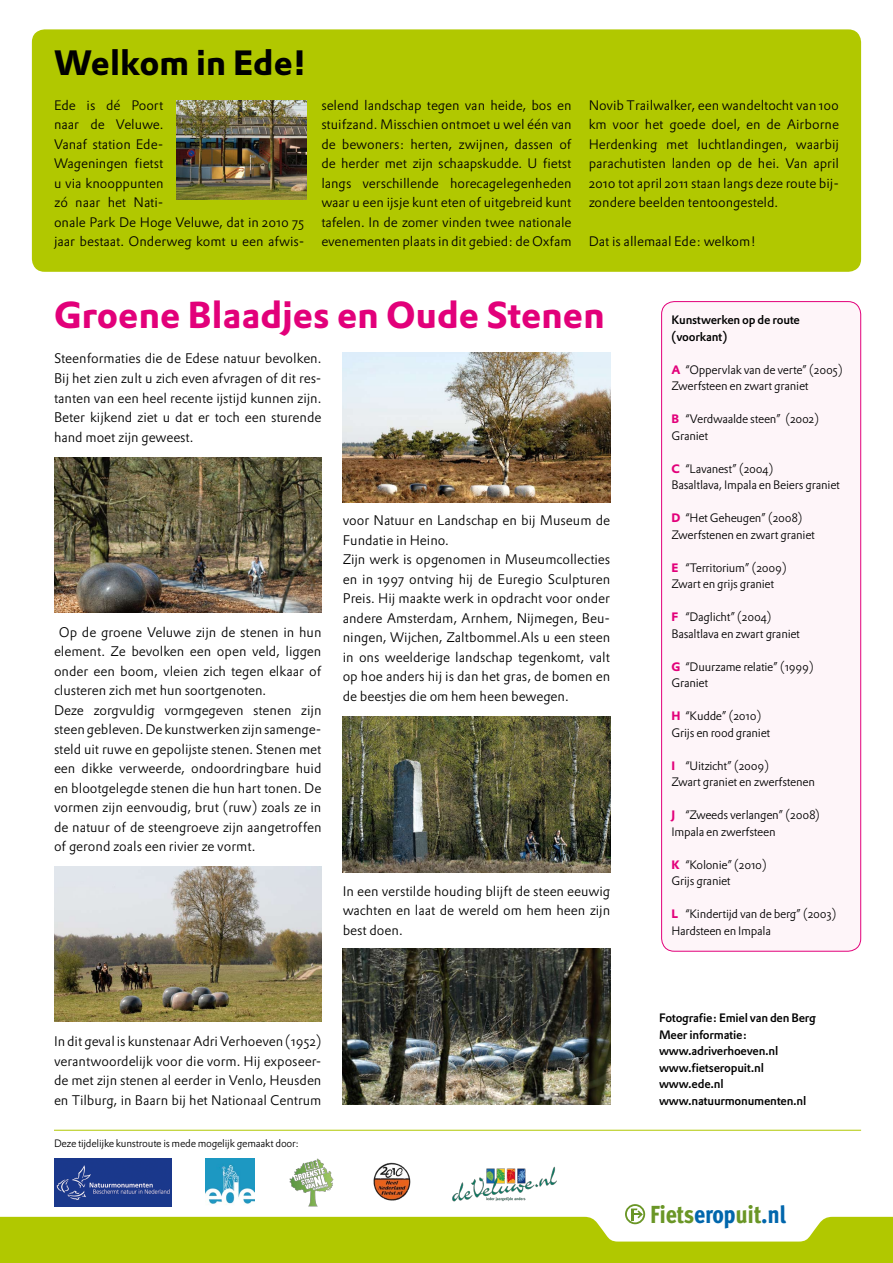
<style>
.page{position:relative;width:893px;height:1263px;background:#fff}
.page>*{position:absolute;margin:0;border:0;box-sizing:border-box;transform-origin:0 0}
.t1{font:36.75px "DTL Prokyon ST Bold";color:#e2007a}
.t2{font:34.5px "DTL Prokyon ST Bold";color:#000}
.t3{font:24.6px "Meta Cond Extra Bold LF";letter-spacing:-.01em;color:#6a9626}
.t4{font:13.65px/19.5px "DTL Prokyon ST Light";color:#000;text-align:justify}
.t5{font:13.5px/19.5px "DTL Prokyon ST Light";color:#000;text-align:justify}
.t6{font:12px/16.5px "DTL Prokyon ST Light";letter-spacing:-.02em;color:#000}
.t7{font:12px/16.5px "DTL Prokyon ST Medium";letter-spacing:-.02em;color:#000}
.t8{font:10.5px "DTL Prokyon ST Light";letter-spacing:-.02em;color:#000}
.s1{font-family:"DTL Prokyon ST Bold";color:#e2007a}
.s2{color:#0166ac}
</style>
<div class="page">
<div style="left:662px;top:302px;width:199px;height:649px;background:#fef5f9;border-radius:13px"></div>
<div style="left:661px;top:301px;width:200px;height:650px;border:1px solid #e2007a;border-radius:13px"></div>
<img style="left:452px;top:1166px;width:105px;height:36px">
<img style="left:206px;top:1158px;width:49px;height:46px">
<img style="left:289px;top:1158px;width:45px;height:46px">
<img style="left:373px;top:1162px;width:38px;height:39px">
<img style="left:54px;top:1158px;width:117px;height:46px">
<div style="left:32px;top:29px;width:829px;height:243px;background:#b1c800;border-radius:13px"></div>
<svg style="left:0;top:1204px;width:893px;height:59px"></svg>
<img style="left:54px;top:457px;width:267px;height:156px">
<img style="left:343px;top:949px;width:267px;height:155px">
<img style="left:343px;top:353px;width:267px;height:149px">
<img style="left:54px;top:866px;width:267px;height:156px">
<img style="left:343px;top:716px;width:267px;height:156px">
<img style="left:176px;top:101px;width:130px;height:98px">
<hr style="left:54px;top:1130px;width:807px;height:1px;background:#b1c800">
<h2 class="t2" style="left:54px;top:40px;width:254px">Welkom in Ede!</h2>
<p class="t5" style="left:54px;top:95px;width:252px;text-align:left">Ede is dé Poort<br>naar de Veluwe.<br>Vanaf station Ede-<br>Wageningen fietst<br>u via knooppunten<br>zó naar het Nati-<br>onale Park De Hoge Veluwe, dat in 2010 75 jaar bestaat. Onderweg komt u een afwis-</p>
<p class="t5" style="left:321px;top:95px;width:252px">selend landschap tegen van heide, bos en stuifzand. Misschien ontmoet u wel één van de bewoners: herten, zwijnen, dassen of de herder met zijn schaapskudde. U fietst langs verschillende horecagelegenheden waar u een ijsje kunt eten of uitgebreid kunt tafelen. In de zomer vinden twee nationale evenementen plaats in dit gebied: de Oxfam</p>
<p class="t5" style="left:589px;top:95px;width:252px">Novib Trailwalker, een wandeltocht van 100 km voor het goede doel, en de Airborne Herdenking met luchtlandingen, waarbij parachutisten landen op de hei. Van april 2010 tot april 2011 staan langs deze route bij&shy;zondere beelden tentoongesteld.</p>
<p class="t5" style="left:589px;top:232px;width:168px">Dat is allemaal Ede: welkom!</p>
<h1 class="t1" style="left:54px;top:290px;width:552px">Groene Blaadjes en Oude Stenen</h1>
<p class="t4" style="left:54px;top:349px;width:269px">Steenformaties die de Edese natuur bevolken.<br>Bij het zien zult u zich even afvragen of dit res&shy;tanten van een heel recente ijstijd kunnen zijn.<br>Beter kijkend ziet u dat er toch een sturende hand moet zijn geweest.</p>
<p class="t4" style="left:54px;top:622px;width:269px;text-align:left;text-indent:5px">Op de groene Veluwe zijn de stenen in hun element. Ze bevolken een open veld, liggen onder een boom, vleien zich tegen elkaar of clusteren zich met hun soortgenoten.<br>Deze zorgvuldig vormgegeven stenen zijn steen gebleven. De kunstwerken zijn samenge&shy;steld uit ruwe en gepolijste stenen. Stenen met een dikke verweerde, ondoordringbare huid en blootgelegde stenen die hun hart tonen. De vormen zijn eenvoudig, brut (ruw) zoals ze in de natuur of de steengroeve zijn aangetroffen of gerond zoals een rivier ze vormt.</p>
<p class="t4" style="left:343px;top:510px;width:269px;text-align:left">voor Natuur en Landschap en bij Museum de Fundatie in Heino.<br>Zijn werk is opgenomen in Museumcollecties en in 1997 ontving hij de Euregio Sculpturen Preis. Hij maakte werk in opdracht voor onder andere Amsterdam, Arnhem, Nijmegen, Beu&shy;ningen, Wijchen, Zaltbommel.Als u een steen in ons weelderige landschap tegenkomt, valt op hoe anders hij is dan het gras, de bomen en de beestjes die om hem heen bewegen.</p>
<p class="t4" style="left:343px;top:881px;width:269px">In een verstilde houding blijft de steen eeuwig wachten en laat de wereld om hem heen zijn best doen.</p>
<p class="t4" style="left:54px;top:1031px;width:269px">In dit geval is kunstenaar Adri Verhoeven (1952) verantwoordelijk voor die vorm. Hij exposeer&shy;de met zijn stenen al eerder in Venlo, Heusden en Tilburg, in Baarn bij het Nationaal Centrum</p>
<p class="t8" style="left:54px;top:1136px;width:247px">Deze tijdelijke kunstroute is mede mogelijk gemaakt door:</p>
<p class="t7" style="left:671px;top:311px;width:130px">Kunstwerken op de route (voorkant)</p>
<p class="t6" style="left:671px;top:361px;width:173px"><span class="s1">A</span> “Oppervlak van de verte” (2005)<br>Zwerfsteen en zwart graniet</p>
<p class="t6" style="left:671px;top:410px;width:149px"><span class="s1">B</span> “Verdwaalde steen” (2002)<br>Graniet</p>
<p class="t6" style="left:671px;top:460px;width:170px"><span class="s1">C</span> “Lavanest” (2004)<br>Basaltlava, Impala en Beiers graniet</p>
<p class="t6" style="left:671px;top:509px;width:145px"><span class="s1">D</span> “Het Geheugen” (2008)<br>Zwerfstenen en zwart graniet</p>
<p class="t6" style="left:671px;top:559px;width:117px"><span class="s1">E</span> “Territorium” (2009)<br>Zwart en grijs graniet</p>
<p class="t6" style="left:671px;top:608px;width:130px"><span class="s1">F</span> “Daglicht” (2004)<br>Basaltlava en zwart graniet</p>
<p class="t6" style="left:671px;top:658px;width:144px"><span class="s1">G</span> “Duurzame relatie” (1999)<br>Graniet</p>
<p class="t6" style="left:671px;top:707px;width:100px"><span class="s1">H</span> “Kudde” (2010)<br>Grijs en rood graniet</p>
<p class="t6" style="left:671px;top:757px;width:145px"><span class="s1">I</span> “Uitzicht” (2009)<br>Zwart graniet en zwerfstenen</p>
<p class="t6" style="left:671px;top:806px;width:150px"><span class="s1">J</span> “Zweeds verlangen” (2008)<br>Impala en zwerfsteen</p>
<p class="t6" style="left:671px;top:856px;width:97px"><span class="s1">K</span> “Kolonie” (2010)<br>Grijs graniet</p>
<p class="t6" style="left:671px;top:905px;width:166px"><span class="s1">L</span> “Kindertijd van de berg” (2003)<br>Hardsteen en Impala</p>
<p class="t7" style="left:659px;top:1009px;width:158px">Fotografie: Emiel van den Berg<br>Meer informatie: www.adriverhoeven.nl www.fietseropuit.nl www.ede.nl www.natuurmonumenten.nl</p>
<h3 class="t3" style="left:650px;top:1200px;width:137px">Fiets<span class="s2">erop</span>uit<span class="s2">.nl</span></h3>
</div>
